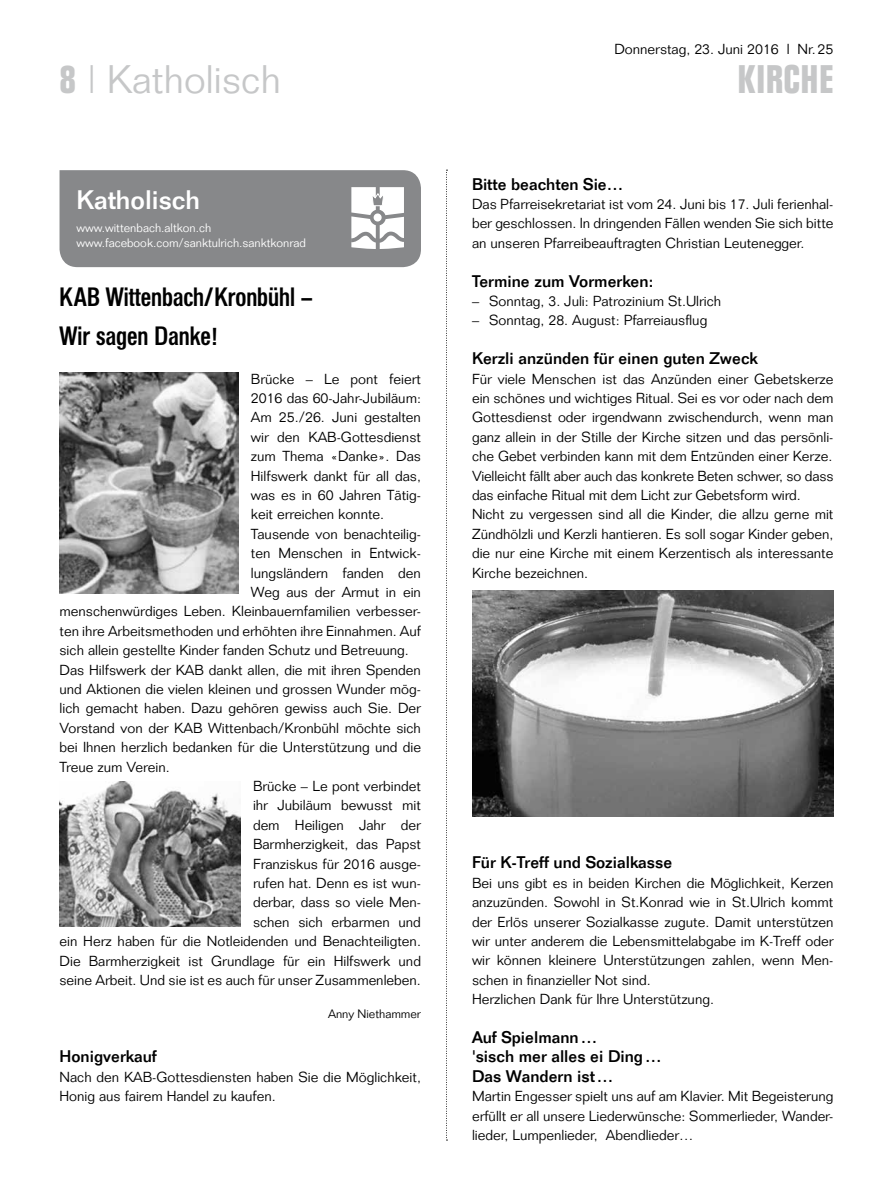
<style>
.page{position:relative;width:893px;height:1191px;background:#fff}
.page>*{position:absolute;margin:0;border:0;box-sizing:border-box;transform-origin:0 0}
.t1{font:300 39px "Folio";color:#c6c7c8}
.t2{font:700 condensed 39px "Folio";letter-spacing:.01em;color:#c6c7c8}
.t3{font:500 26.25px/38.7px "Folio Condensed BQ";color:#000}
.t4{font:500 26.25px "Folio";color:#fff}
.t5{font:500 16.5px/19.4px "Folio";color:#000}
.t6{font:300 14.25px/19.4px "Folio";color:#000}
.t7{font:300 12px/15px "Folio";color:#fff}
.t8{font:300 12px "Folio";color:#000}
.s1{font-weight:700;font-stretch:condensed}
</style>
<div class="page">
<svg style="left:446px;top:170px;width:1px;height:970px"></svg>
<svg style="left:60px;top:170px;width:361px;height:97px;background:#909193"></svg>
<img style="left:60px;top:372px;width:178px;height:222px">
<img style="left:60px;top:781px;width:180px;height:145px">
<img style="left:472px;top:590px;width:361px;height:227px">
<p class="t6" style="left:614px;top:39px;width:221px">Donnerstag, 23. Juni 2016 l Nr.25</p>
<p class="t1" style="left:60px;top:56px;width:223px"><span class="s1">8</span> | Katholisch</p>
<p class="t2" style="left:738px;top:57px;width:97px">KIRCHE</p>
<p class="t4" style="left:77px;top:184px;width:125px">Katholisch</p>
<p class="t7" style="left:77px;top:221px;width:231px">www.wittenbach.altkon.ch www.facebook.com/sanktulrich.sanktkonrad</p>
<p class="t3" style="left:60px;top:278px;width:254px">KAB Wittenbach/Kronbühl –<br>Wir sagen Danke!</p>
<p class="t6" style="left:251px;top:369px;width:172px">Brücke – Le pont feiert</p>
<p class="t6" style="left:251px;top:388px;width:172px">2016 das 60-Jahr-Jubiläum:</p>
<p class="t6" style="left:251px;top:408px;width:172px">Am 25./26. Juni gestalten</p>
<p class="t6" style="left:251px;top:427px;width:172px">wir den KAB-Gottesdienst</p>
<p class="t6" style="left:251px;top:446px;width:172px">zum Thema «Danke». Das</p>
<p class="t6" style="left:251px;top:466px;width:172px">Hilfswerk dankt für all das,</p>
<p class="t6" style="left:251px;top:485px;width:172px">was es in 60 Jahren Tätig-</p>
<p class="t6" style="left:251px;top:504px;width:135px">keit erreichen konnte.</p>
<p class="t6" style="left:251px;top:524px;width:172px">Tausende von benachteilig-</p>
<p class="t6" style="left:251px;top:543px;width:172px">ten Menschen in Entwick-</p>
<p class="t6" style="left:251px;top:563px;width:172px">lungsländern fanden den</p>
<p class="t6" style="left:251px;top:582px;width:172px">Weg aus der Armut in ein</p>
<p class="t6" style="left:60px;top:601px;width:363px">menschenwürdiges Leben. Kleinbauernfamilien verbesser-</p>
<p class="t6" style="left:60px;top:621px;width:363px">ten ihre Arbeitsmethoden und erhöhten ihre Einnahmen. Auf</p>
<p class="t6" style="left:60px;top:640px;width:351px">sich allein gestellte Kinder fanden Schutz und Betreuung.</p>
<p class="t6" style="left:60px;top:660px;width:363px">Das Hilfswerk der KAB dankt allen, die mit ihren Spenden</p>
<p class="t6" style="left:60px;top:679px;width:363px">und Aktionen die vielen kleinen und grossen Wunder mög-</p>
<p class="t6" style="left:60px;top:698px;width:363px">lich gemacht haben. Dazu gehören gewiss auch Sie. Der</p>
<p class="t6" style="left:60px;top:718px;width:363px">Vorstand von der KAB Wittenbach/Kronbühl möchte sich</p>
<p class="t6" style="left:60px;top:737px;width:363px">bei Ihnen herzlich bedanken für die Unterstützung und die</p>
<p class="t6" style="left:60px;top:757px;width:112px">Treue zum Verein.</p>
<p class="t6" style="left:253px;top:776px;width:169px">Brücke – Le pont verbindet</p>
<p class="t6" style="left:253px;top:795px;width:169px">ihr Jubiläum bewusst mit</p>
<p class="t6" style="left:253px;top:815px;width:169px">dem Heiligen Jahr der</p>
<p class="t6" style="left:253px;top:834px;width:169px">Barmherzigkeit, das Papst</p>
<p class="t6" style="left:253px;top:854px;width:169px">Franziskus für 2016 ausge-</p>
<p class="t6" style="left:253px;top:873px;width:169px">rufen hat. Denn es ist wun-</p>
<p class="t6" style="left:253px;top:892px;width:169px">derbar, dass so viele Men-</p>
<p class="t6" style="left:253px;top:912px;width:169px">schen sich erbarmen und</p>
<p class="t6" style="left:60px;top:931px;width:363px">ein Herz haben für die Notleidenden und Benachteiligten.</p>
<p class="t6" style="left:60px;top:951px;width:363px">Die Barmherzigkeit ist Grundlage für ein Hilfswerk und</p>
<p class="t6" style="left:60px;top:970px;width:363px">seine Arbeit. Und sie ist es auch für unser Zusammenleben.</p>
<p class="t8" style="left:328px;top:1006px;width:94px">Anny Niethammer</p>
<p class="t5" style="left:60px;top:1046px;width:99px">Honigverkauf</p>
<p class="t6" style="left:60px;top:1067px;width:363px">Nach den KAB-Gottesdiensten haben Sie die Möglichkeit,<br>Honig aus fairem Handel zu kaufen.</p>
<p class="t5" style="left:472px;top:174px;width:153px">Bitte beachten Sie…</p>
<p class="t6" style="left:472px;top:194px;width:363px;text-align:justify">Das Pfarreisekretariat ist vom 24. Juni bis 17. Juli ferienhal&shy;ber geschlossen. In dringenden Fällen wenden Sie sich bitte an unseren Pfarreibeauftragten Christian Leutenegger.</p>
<p class="t5" style="left:472px;top:271px;width:183px">Termine zum Vormerken:</p>
<p class="t6" style="left:472px;top:291px;width:251px">– Sonntag, 3. Juli: Patrozinium St.Ulrich</p>
<p class="t6" style="left:472px;top:311px;width:237px">– Sonntag, 28. August: Pfarreiausflug</p>
<p class="t5" style="left:472px;top:348px;width:287px">Kerzli anzünden für einen guten Zweck</p>
<p class="t6" style="left:472px;top:369px;width:363px">Für viele Menschen ist das Anzünden einer Gebetskerze ein schönes und wichtiges Ritual. Sei es vor oder nach dem Gottesdienst oder irgendwann zwischendurch, wenn man ganz allein in der Stille der Kirche sitzen und das persönli&shy;che Gebet verbinden kann mit dem Entzünden einer Kerze.<br>Vielleicht fällt aber auch das konkrete Beten schwer, so dass das einfache Ritual mit dem Licht zur Gebetsform wird.<br>Nicht zu vergessen sind all die Kinder, die allzu gerne mit Zündhölzli und Kerzli hantieren. Es soll sogar Kinder geben, die nur eine Kirche mit einem Kerzentisch als interessante Kirche bezeichnen.</p>
<p class="t5" style="left:472px;top:852px;width:202px">Für K-Treff und Sozialkasse</p>
<p class="t6" style="left:472px;top:873px;width:363px">Bei uns gibt es in beiden Kirchen die Möglichkeit, Kerzen anzuzünden. Sowohl in St.Konrad wie in St.Ulrich kommt der Erlös unserer Sozialkasse zugute. Damit unterstützen wir unter anderem die Lebensmittelabgabe im K-Treff oder wir können kleinere Unterstützungen zahlen, wenn Men&shy;schen in finanzieller Not sind.<br>Herzlichen Dank für Ihre Unterstützung.</p>
<p class="t5" style="left:472px;top:1027px;width:191px">Auf Spielmann…<br>'sisch mer alles ei Ding…<br>Das Wandern ist…</p>
<p class="t6" style="left:472px;top:1086px;width:363px;text-align:justify">Martin Engesser spielt uns auf am Klavier. Mit Begeisterung erfüllt er all unsere Liederwünsche: Sommerlieder, Wander&shy;lieder, Lumpenlieder, Abendlieder…</p>
</div>
